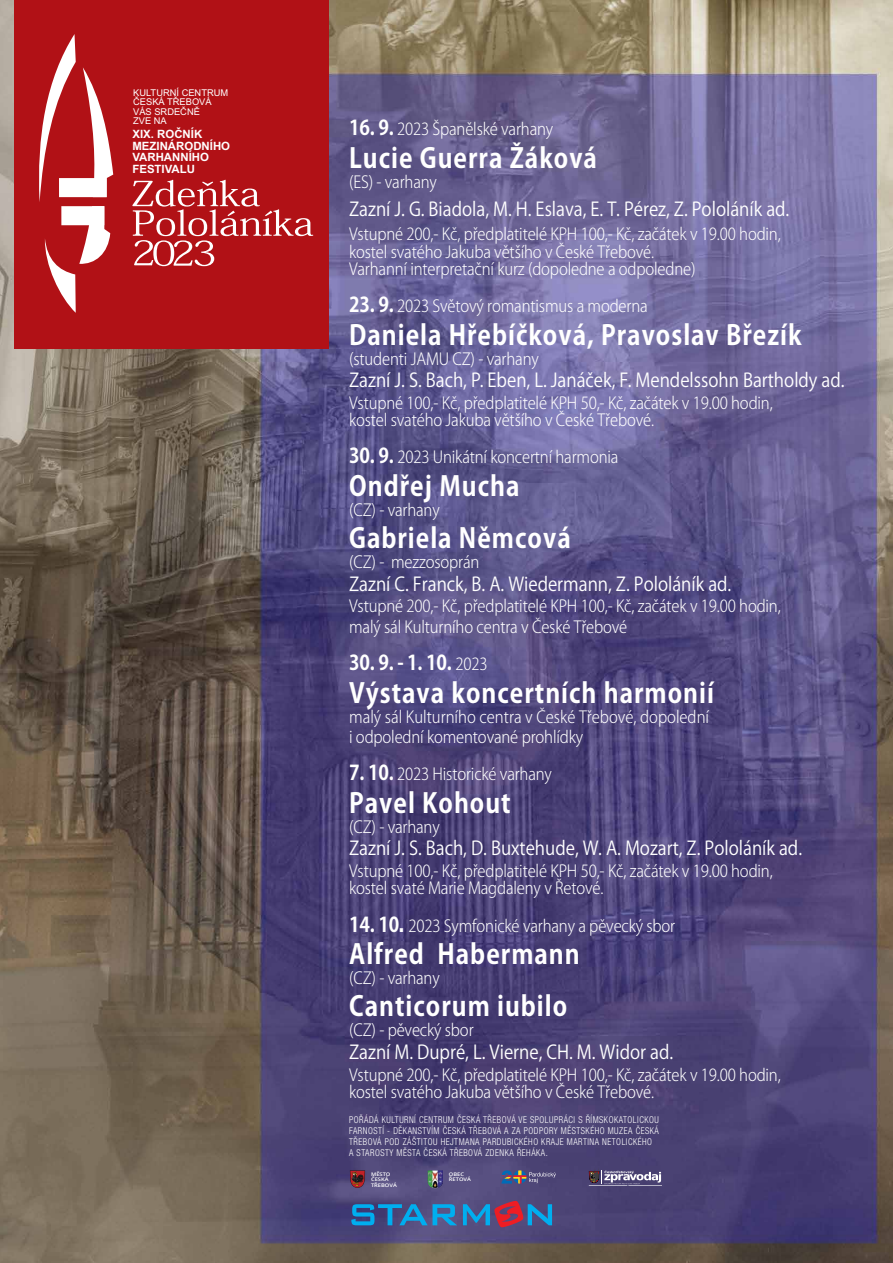
<style>
.page{position:relative;width:893px;height:1263px;background:#fff}
.page>*{position:absolute;margin:0;border:0;box-sizing:border-box;transform-origin:0 0}
.t1{font:700 27.15px "Koz Go Pr 6 N";letter-spacing:.04em;color:#fff;scale:.91 1}
.t2{font:700 20.33px "Koz Go Pr 6 N";color:#fff;scale:.91 1}
.t3{font:18.98px "Koz Go Pr 6 N";color:#fff;scale:.91 1}
.t4{font:300 16.58px/17.3px "Koz Go Pr 6 N";letter-spacing:-.01em;color:#fff;scale:.91 1}
.t5{font:700 11.4px/11.6px "Arial";color:#fff}
.t6{font:300 condensed 9.45px/11px "Helvetica Neue LT Com";letter-spacing:.06em;color:#fff;scale:.92 1}
.t7{font:9.3px/9.5px "Arial";color:#fff}
.t8{font:600 4.95px/5.5px "Open Sans";color:#fff;scale:1.17 1}
.s1{font-weight:700;font-size:20.33px}
.s2{font-weight:300;font-size:16.58px}
.s3{font-family:"Helvetica Neue LT Com";font-weight:900;font-stretch:condensed;font-size:20.33px}
</style>
<div class="page">
<img style="left:0;top:0;width:893px;height:1263px">
<svg style="left:351px;top:1200px;width:201px;height:27px;background:#456396"></svg>
<div style="left:14px;top:0;width:314px;height:348px;background:#b11116"></div>
<svg style="left:39px;top:34px;width:74px;height:279px"></svg>
<div style="left:59px;top:178px;width:48px;height:19px;background:#fff"></div>
<div style="left:61px;top:206px;width:43px;height:19px;background:#fff"></div>
<svg style="left:132px;top:180px;width:181px;height:86px"></svg>
<svg style="left:350px;top:1170px;width:15px;height:18px"></svg>
<img style="left:428px;top:1170px;width:15px;height:18px">
<svg style="left:501px;top:1170px;width:55px;height:13px"></svg>
<svg style="left:589px;top:1170px;width:72px;height:14px"></svg>
<p class="t7" style="left:133px;top:88px;width:97px">KULTURNÍ CENTRUM<br>ČESKÁ TŘEBOVÁ<br>VÁS SRDEČNĚ<br>ZVE NA</p>
<p class="t5" style="left:132px;top:128px;width:99px">XIX. ROČNÍK<br>MEZINÁRODNÍHO<br>VARHANNÍHO<br>FESTIVALU</p>
<p class="t4" style="left:349px;top:121px;width:226px"><span class="s1">16. 9.</span> 2023 Španělské varhany</p>
<h1 class="t1" style="left:349px;top:143px;width:274px">Lucie Guerra Žáková</h1>
<p class="t4" style="left:349px;top:173px;width:98px">(ES) - varhany</p>
<p class="t3" style="left:349px;top:199px;width:485px">Zazní J. G. Biadola, M. H. Eslava, E. T. Pérez, Z. Pololáník ad.</p>
<p class="t4" style="left:349px;top:226px;width:476px">Vstupné 200,- Kč, předplatitelé KPH 100,- Kč, začátek v 19.00 hodin, kostel svatého Jakuba většího v České Třebové.<br>Varhanní interpretační kurz (dopoledne a odpoledne)</p>
<p class="t4" style="left:349px;top:298px;width:330px"><span class="s1">23. 9.</span> 2023 Světový romantismus a moderna</p>
<h1 class="t1" style="left:349px;top:319px;width:499px">Daniela Hřebíčková, Pravoslav Březík</h1>
<p class="t4" style="left:349px;top:350px;width:210px">(studenti JAMU CZ) - varhany</p>
<p class="t3" style="left:349px;top:370px;width:546px">Zazní J. S. Bach, P. Eben, L. Janáček, F. Mendelssohn Bartholdy ad.</p>
<p class="t4" style="left:349px;top:394px;width:467px">Vstupné 100,- Kč, předplatitelé KPH 50,- Kč, začátek v 19.00 hodin, kostel svatého Jakuba většího v České Třebové.</p>
<p class="t4" style="left:349px;top:449px;width:298px"><span class="s1">30. 9.</span> 2023 Unikátní koncertní harmonia</p>
<h1 class="t1" style="left:349px;top:471px;width:189px">Ondřej Mucha</h1>
<p class="t4" style="left:349px;top:501px;width:101px">(CZ) - varhany</p>
<h1 class="t1" style="left:349px;top:523px;width:245px">Gabriela Němcová</h1>
<p class="t4" style="left:349px;top:554px;width:145px">(CZ) - mezzosoprán</p>
<p class="t3" style="left:349px;top:573px;width:422px">Zazní C. Franck, B. A. Wiedermann, Z. Pololáník ad.</p>
<p class="t4" style="left:349px;top:597px;width:476px;line-height:20.2px">Vstupné 200,- Kč, předplatitelé KPH 100,- Kč, začátek v 19.00 hodin, malý sál Kulturního centra v České Třebové</p>
<p class="t2" style="left:349px;top:651px;width:154px">30. 9. - 1. 10. <span class="s2">2023</span></p>
<h1 class="t1" style="left:349px;top:677px;width:402px">Výstava koncertních harmonií</h1>
<p class="t4" style="left:349px;top:707px;width:397px;line-height:20.2px">malý sál Kulturního centra v České Třebové, dopolední i odpolední komentované prohlídky</p>
<p class="t4" style="left:349px;top:766px;width:224px"><span class="s1">7. 10.</span> 2023 Historické varhany</p>
<h1 class="t1" style="left:349px;top:787px;width:179px">Pavel Kohout</h1>
<p class="t4" style="left:349px;top:818px;width:101px">(CZ) - varhany</p>
<p class="t3" style="left:349px;top:838px;width:499px">Zazní J. S. Bach, D. Buxtehude, W. A. Mozart, Z. Pololáník ad.</p>
<p class="t4" style="left:349px;top:862px;width:467px">Vstupné 100,- Kč, předplatitelé KPH 50,- Kč, začátek v 19.00 hodin, kostel svaté Marie Magdaleny v Řetové.</p>
<p class="t4" style="left:349px;top:917px;width:360px"><span class="s1">14. 10</span><span class="s3">.</span> 2023 Symfonické varhany a pěvecký sbor</p>
<h1 class="t1" style="left:349px;top:939px;width:255px">Alfred Habermann</h1>
<p class="t4" style="left:349px;top:969px;width:101px">(CZ) - varhany</p>
<h1 class="t1" style="left:349px;top:991px;width:241px">Canticorum iubilo</h1>
<p class="t4" style="left:349px;top:1022px;width:138px">(CZ) - pěvecký sbor</p>
<p class="t3" style="left:349px;top:1041px;width:358px">Zazní M. Dupré, L. Vierne, CH. M. Widor ad.</p>
<p class="t4" style="left:349px;top:1066px;width:476px">Vstupné 200,- Kč, předplatitelé KPH 100,- Kč, začátek v 19.00 hodin, kostel svatého Jakuba většího v České Třebové.</p>
<p class="t6" style="left:349px;top:1114px;width:338px">POŘÁDÁ KULTURNÍ CENTRUM ČESKÁ TŘEBOVÁ VE SPOLUPRÁCI S ŘÍMSKOKATOLICKOU FARNOSTÍ - DĚKANSTVÍM ČESKÁ TŘEBOVÁ A ZA PODPORY MĚSTSKÉHO MUZEA ČESKÁ TŘEBOVÁ POD ZÁŠTITOU HEJTMANA PARDUBICKÉHO KRAJE MARTINA NETOLICKÉHO<br>A STAROSTY MĚSTA ČESKÁ TŘEBOVÁ ZDENKA ŘEHÁKA.</p>
<p class="t8" style="left:371px;top:1171px;width:24px">MĚSTO<br>ČESKÁ<br>TŘEBOVÁ</p>
<p class="t8" style="left:449px;top:1171px;width:20px">OBEC<br>ŘETOVÁ</p>
</div>
